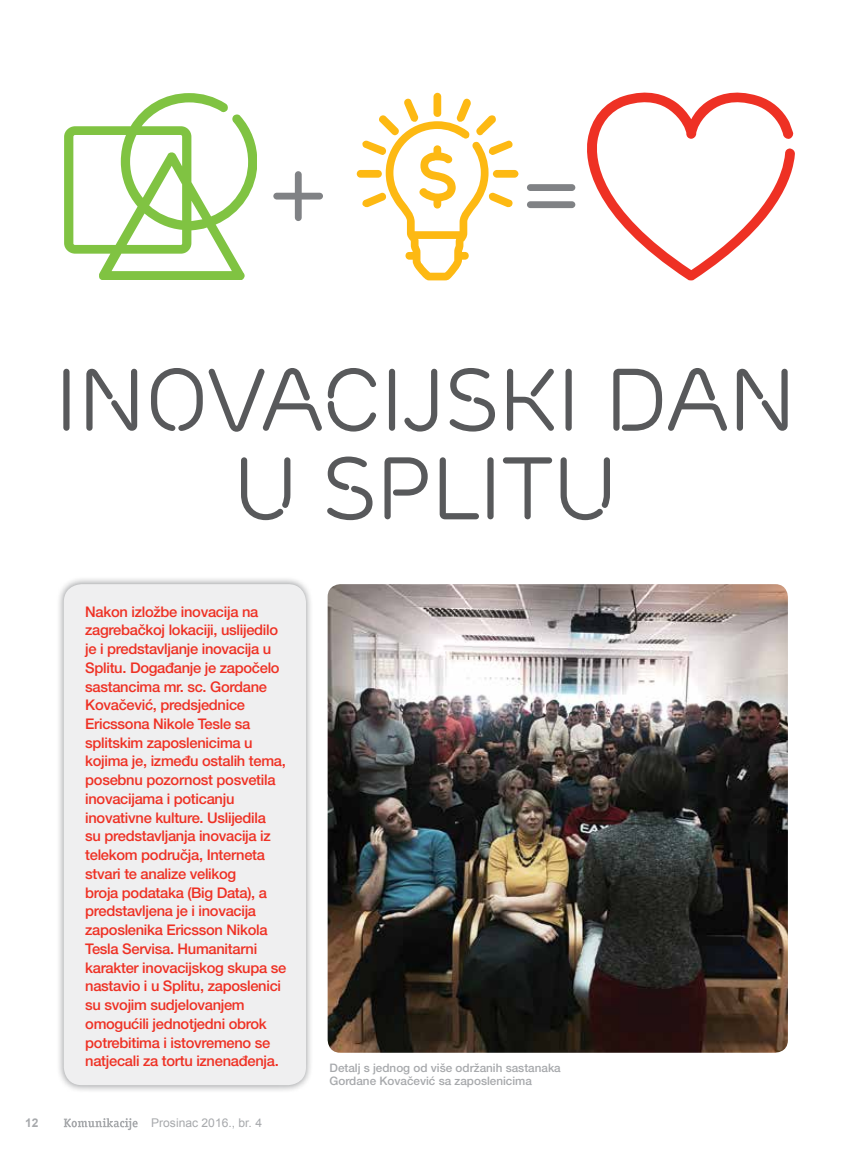
<style>
.page{position:relative;width:851px;height:1149px;background:#fff}
.page>*{position:absolute;margin:0;border:0;box-sizing:border-box;transform-origin:0 0}
.t1{font:500 14.7px/18.8px "Ericsson Sans";letter-spacing:-.02em;color:#ee3124}
.t2{font:12px "Arial";color:#a7a9ac}
.t3{font:700 12px "Arial";color:#a7a9ac}
.t4{font:500 11.7px/13.5px "Ericsson Sans";color:#a7a9ac}
</style>
<div class="page">
<svg style="left:64px;top:1118px;width:74px;height:11px"></svg>
<div style="left:56px;top:576px;width:258px;height:516px;background:#808285;opacity:.75"></div>
<div style="left:64px;top:584px;width:242px;height:500px;background:#efeff0;border-radius:18px"></div>
<svg style="left:241px;top:456px;width:369px;height:64px"></svg>
<svg style="left:63px;top:368px;width:724px;height:63px"></svg>
<img style="left:327px;top:584px;width:460px;height:468px">
<svg style="left:64px;top:93px;width:193px;height:187px"></svg>
<svg style="left:356px;top:93px;width:162px;height:187px"></svg>
<svg style="left:587px;top:92px;width:207px;height:188px"></svg>
<svg style="left:273px;top:171px;width:50px;height:50px"></svg>
<svg style="left:527px;top:184px;width:48px;height:24px"></svg>
<p class="t1" style="left:85px;top:601px;width:202px">Nakon izložbe inovacija na zagrebačkoj lokaciji, uslijedilo je i predstavljanje inovacija u<br>Splitu. Događanje je započelo sastancima mr. sc. Gordane<br>Kovačević, predsjednice<br>Ericssona Nikole Tesle sa splitskim zaposlenicima u kojima je, između ostalih tema, posebnu pozornost posvetila inovacijama i poticanju inovativne kulture. Uslijedila<br>su predstavljanja inovacija iz telekom područja, Interneta stvari te analize velikog<br>broja podataka (Big Data), a predstavljena je i inovacija zaposlenika Ericsson Nikola<br>Tesla Servisa. Humanitarni karakter inovacijskog skupa se nastavio i u Splitu, zaposlenici su svojim sudjelovanjem omogućili jednotjedni obrok potrebitima i istovremeno se natjecali za tortu iznenađenja.</p>
<p class="t3" style="left:25px;top:1114px;width:15px">12</p>
<p class="t2" style="left:151px;top:1114px;width:112px">Prosinac 2016., br. 4</p>
<p class="t4" style="left:329px;top:1060px;width:233px">Detalj s jednog od više održanih sastanaka<br>Gordane Kovačević sa zaposlenicima</p>
</div>
